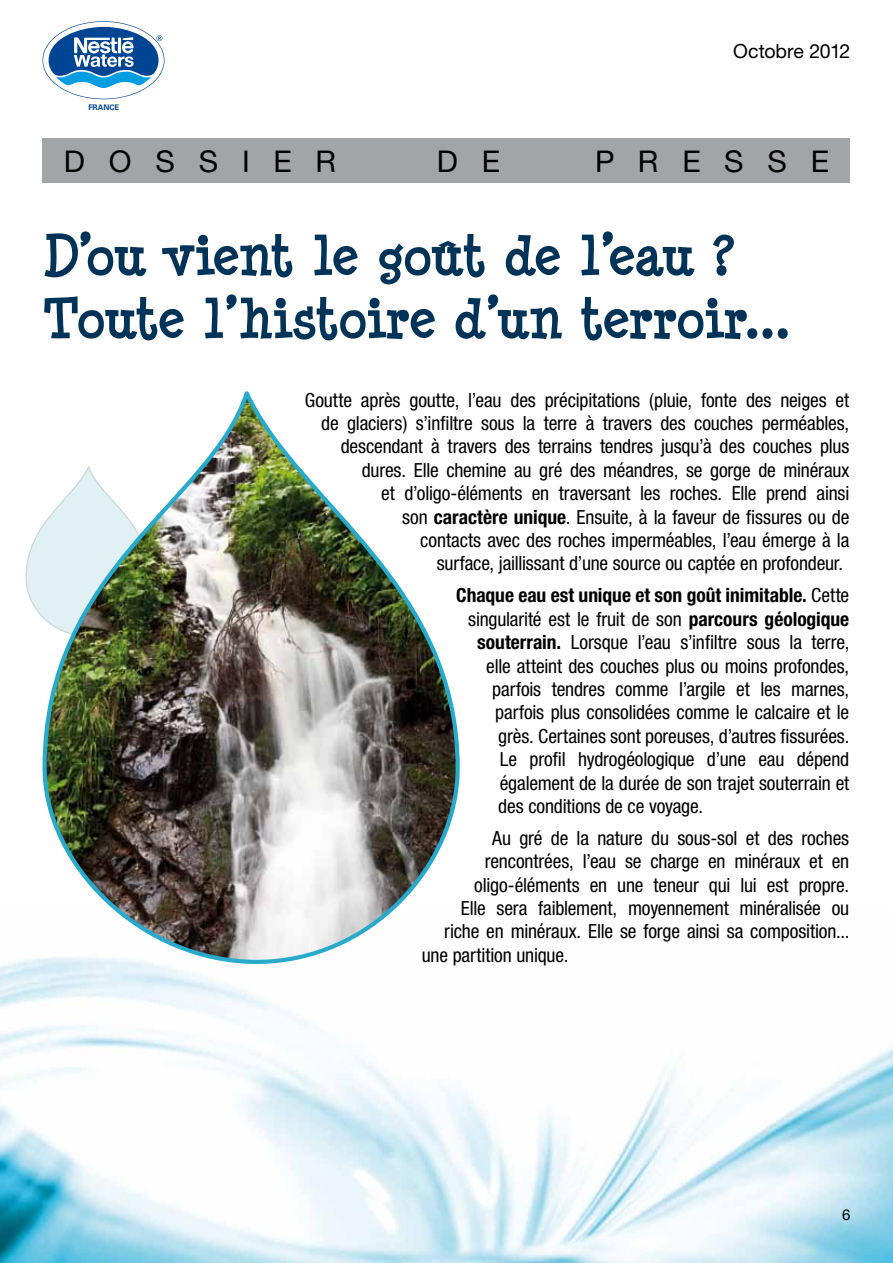
<style>
.page{position:relative;width:893px;height:1263px;background:#fff}
.page>*{position:absolute;margin:0;border:0;box-sizing:border-box;transform-origin:0 0}
.t1{font:700 52.5px/63px "Minya Nouvelle";letter-spacing:-.01em;color:#003357}
.t2{font:30px "Helvetica Neue";letter-spacing:.795em;color:#000}
.t3{font:condensed 19.5px "Helvetica Neue";letter-spacing:-.01em;color:#000}
.t4{font:700 condensed 19.5px "Helvetica Neue";letter-spacing:-.005em;color:#000}
.t5{font:19.5px "Helvetica Neue";letter-spacing:-.005em;color:#000}
.t6{font:15px "Helvetica Neue";color:#000}
.t7{font:700 7.65px "Univers";color:#004494}
.s1{font-weight:700}
.s2{font-weight:400}
</style>
<div class="page">
<img style="left:0;top:910px;width:893px;height:353px">
<div style="left:43px;top:138px;width:807px;height:45px;background:#a2a5a7"></div>
<svg style="left:43px;top:21px;width:121px;height:78px"></svg>
<svg style="left:26px;top:467px;width:123px;height:168px"></svg>
<img style="left:45px;top:393px;width:413px;height:569px;border-radius:198px">
<p class="t7" style="left:88px;top:103px;width:32px">FRANCE</p>
<p class="t5" style="left:733px;top:39px;width:119px">Octobre 2012</p>
<h2 class="t2" style="left:64px;top:144px;width:274px">DOSSIER</h2>
<h2 class="t2" style="left:437px;top:144px;width:65px">D E</h2>
<h2 class="t2" style="left:595px;top:144px;width:236px">PRESSE</h2>
<h1 class="t1" style="left:43px;top:224px;width:748px">D’ou vient le goût de l’eau ?<br>Toute l’histoire d’un terroir...</h1>
<p class="t3" style="left:305px;top:388px;width:546px">Goutte après goutte, l’eau des précipitations (pluie, fonte des neiges et</p>
<p class="t3" style="left:321px;top:412px;width:529px">de glaciers) s’infiltre sous la terre à travers des couches perméables,</p>
<p class="t3" style="left:341px;top:435px;width:510px">descendant à travers des terrains tendres jusqu’à des couches plus</p>
<p class="t3" style="left:362px;top:459px;width:489px">dures. Elle chemine au gré des méandres, se gorge de minéraux</p>
<p class="t3" style="left:381px;top:482px;width:469px">et d’oligo-éléments en traversant les roches. Elle prend ainsi</p>
<p class="t3" style="left:402px;top:505px;width:449px">son <span class="s1">caractère unique</span>. Ensuite, à la faveur de fissures ou de</p>
<p class="t3" style="left:420px;top:529px;width:431px">contacts avec des roches imperméables, l’eau émerge à la</p>
<p class="t3" style="left:437px;top:552px;width:408px">surface, jaillissant d’une source ou captée en profondeur.</p>
<p class="t4" style="left:456px;top:584px;width:394px">Chaque eau est unique et son goût inimitable. <span class="s2">Cette</span></p>
<p class="t3" style="left:468px;top:607px;width:383px">singularité est le fruit de son <span class="s1">parcours géologique</span></p>
<p class="t3" style="left:477px;top:631px;width:374px"><span class="s1">souterrain.</span> Lorsque l’eau s’infiltre sous la terre,</p>
<p class="t3" style="left:486px;top:654px;width:364px">elle atteint des couches plus ou moins profondes,</p>
<p class="t3" style="left:492px;top:678px;width:358px">parfois tendres comme l’argile et les marnes,</p>
<p class="t3" style="left:495px;top:701px;width:355px">parfois plus consolidées comme le calcaire et le</p>
<p class="t3" style="left:498px;top:724px;width:353px">grès. Certaines sont poreuses, d’autres fissurées.</p>
<p class="t3" style="left:500px;top:748px;width:351px">Le profil hydrogéologique d’une eau dépend</p>
<p class="t3" style="left:500px;top:771px;width:351px">également de la durée de son trajet souterrain et</p>
<p class="t3" style="left:498px;top:795px;width:206px">des conditions de ce voyage.</p>
<p class="t3" style="left:492px;top:827px;width:358px">Au gré de la nature du sous-sol et des roches</p>
<p class="t3" style="left:485px;top:850px;width:366px">rencontrées, l’eau se charge en minéraux et en</p>
<p class="t3" style="left:474px;top:873px;width:376px">oligo-éléments en une teneur qui lui est propre.</p>
<p class="t3" style="left:461px;top:897px;width:390px">Elle sera faiblement, moyennement minéralisée ou</p>
<p class="t3" style="left:444px;top:920px;width:407px">riche en minéraux. Elle se forge ainsi sa composition...</p>
<p class="t3" style="left:422px;top:944px;width:148px">une partition unique.</p>
<p class="t6" style="left:842px;top:1206px;width:10px">6</p>
</div>
